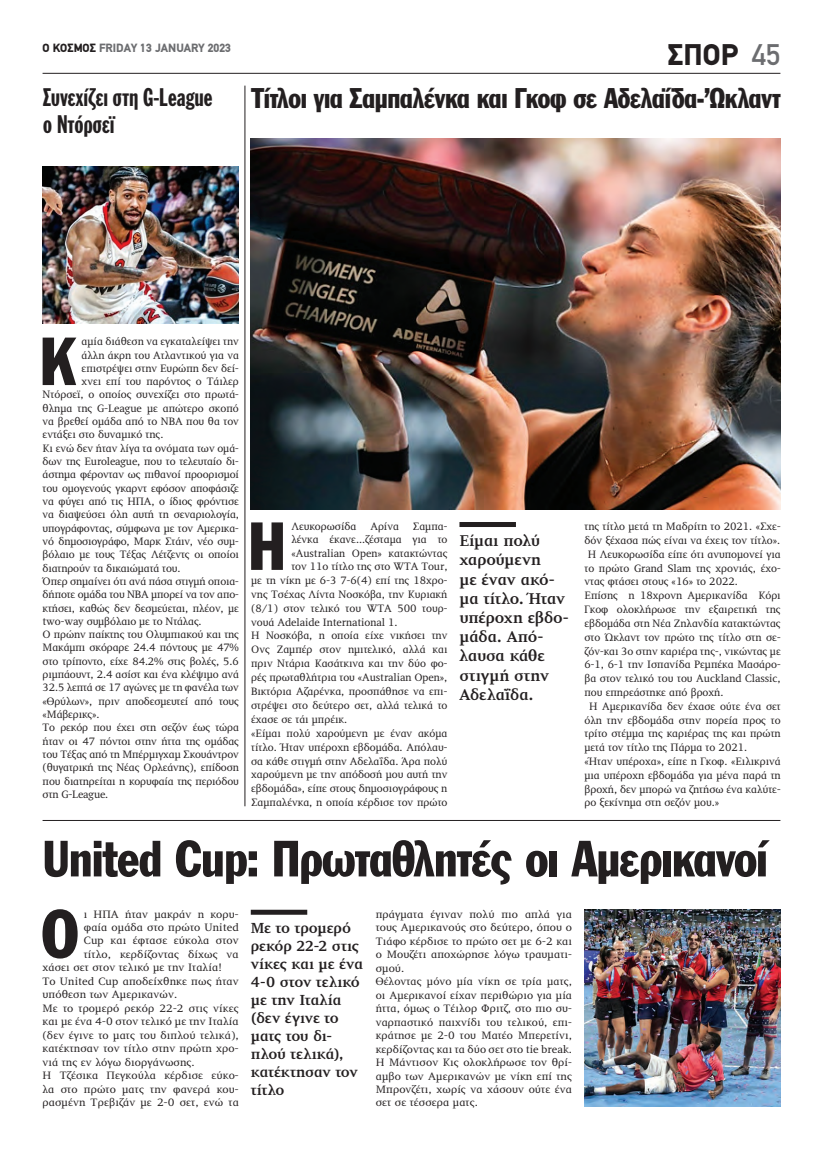
<style>
.page{position:relative;width:823px;height:1149px;background:#fff}
.page>*{position:absolute;margin:0;border:0;box-sizing:border-box;transform-origin:0 0}
.t1{font:66.6px "Franklin Gothic Greek Cond";color:#231f20}
.t2{font:50px "Franklin Gothic Greek Cond";letter-spacing:-.02em;color:#231f20}
.t3{font:900 30px "PF Din Text";color:#231f20}
.t4{font:28px "Franklin Gothic Greek Cond";letter-spacing:-.01em;color:#231f20}
.t5{font:25px/27.1px "Franklin Gothic Greek Extra Cond";letter-spacing:-.05em;color:#231f20}
.t6{font:700 16px/19.2px "PF Diplomat";letter-spacing:-.015em;color:#231f20}
.t7{font:700 15px/18px "PF Diplomat";letter-spacing:-.01em;color:#231f20}
.t8{font:900 12px "PF Din Text";color:#6c6d70}
.t9{font:11px "PF Diplomat";color:#231f20}
.t10{font:11px/13.4px "PF Diplomat";color:#231f20;scale:1.04 1}
.s1{color:#231f20}
.s2{font-weight:500;color:#6c6d70}
</style>
<div class="page">
<hr style="left:43px;top:73px;width:737px;height:1px;background:#231f20">
<div style="left:459px;top:522px;width:56px;height:5px;background:#231f20"></div>
<img style="left:251px;top:139px;width:529px;height:370px">
<img style="left:43px;top:166px;width:196px;height:157px">
<hr style="left:244px;top:86px;width:1px;height:720px;background:#231f20">
<hr style="left:43px;top:820px;width:737px;height:1px;background:#231f20">
<div style="left:250px;top:909px;width:57px;height:5px;background:#231f20"></div>
<img style="left:584px;top:909px;width:196px;height:197px">
<p class="t8" style="left:43px;top:40px;width:190px"><span class="s1">Ο ΚΟΣΜΟΣ</span> FRIDAY 13 JANUARY 2023</p>
<h3 class="t5" style="left:43px;top:84px;width:172px">Συνεχίζει στη G-League ο Ντόρσεϊ</h3>
<h3 class="t3" style="left:667px;top:37px;width:114px">ΣΠΟΡ <span class="s2">45</span></h3>
<h3 class="t4" style="left:251px;top:83px;width:530px">Τίτλοι για Σαμπαλένκα και Γκοφ σε Αδελαΐδα-’Ωκλαντ</h3>
<h1 class="t1" style="left:40px;top:323px;width:38px">Κ</h1>
<p class="t9" style="left:82px;top:336px;width:159px">αμία διάθεση να εγκαταλείψει την</p>
<p class="t9" style="left:82px;top:349px;width:159px">άλλη άκρη του Ατλαντικού για να</p>
<p class="t9" style="left:82px;top:362px;width:159px">επιστρέψει στην Ευρώπη δεν δεί-</p>
<p class="t9" style="left:82px;top:375px;width:159px">χνει επί του παρόντος ο Τάιλερ</p>
<p class="t9" style="left:43px;top:389px;width:198px">Ντόρσεϊ, ο οποίος συνεχίζει στο πρωτά-</p>
<p class="t9" style="left:43px;top:402px;width:198px">θλημα της G-League με απώτερο σκοπό</p>
<p class="t9" style="left:43px;top:415px;width:198px">να βρεθεί ομάδα από το ΝΒΑ που θα τον</p>
<p class="t9" style="left:43px;top:429px;width:122px">εντάξει στο δυναμικό της.</p>
<p class="t9" style="left:43px;top:442px;width:198px">Κι ενώ δεν ήταν λίγα τα ονόματα των ομά-</p>
<p class="t9" style="left:43px;top:455px;width:198px">δων της Euroleague, που το τελευταίο δι-</p>
<p class="t9" style="left:43px;top:469px;width:198px">άστημα φέρονταν ως πιθανοί προορισμοί</p>
<p class="t9" style="left:43px;top:482px;width:198px">του ομογενούς γκαρντ εφόσον αποφάσιζε</p>
<p class="t9" style="left:43px;top:495px;width:198px">να φύγει από τις ΗΠΑ, ο ίδιος φρόντισε</p>
<p class="t9" style="left:43px;top:508px;width:198px">να διαψεύσει όλη αυτή τη σεναριολογία,</p>
<p class="t9" style="left:43px;top:522px;width:198px">υπογράφοντας, σύμφωνα με τον Αμερικα-</p>
<p class="t9" style="left:43px;top:535px;width:198px">νό δημοσιογράφο, Μαρκ Στάιν, νέο συμ-</p>
<p class="t9" style="left:43px;top:548px;width:198px">βόλαιο με τους Τέξας Λέτζεντς οι οποίοι</p>
<p class="t9" style="left:43px;top:562px;width:139px">διατηρούν τα δικαιώματά του.</p>
<p class="t9" style="left:43px;top:575px;width:198px">Όπερ σημαίνει ότι ανά πάσα στιγμή οποια-</p>
<p class="t9" style="left:43px;top:588px;width:198px">δήποτε ομάδα του NBA μπορεί να τον απο-</p>
<p class="t9" style="left:43px;top:602px;width:198px">κτήσει, καθώς δεν δεσμεύεται, πλέον, με</p>
<p class="t9" style="left:43px;top:615px;width:160px">two-way συμβόλαιο με το Ντάλας.</p>
<p class="t9" style="left:43px;top:628px;width:198px">Ο πρώην παίκτης του Ολυμπιακού και της</p>
<p class="t9" style="left:43px;top:642px;width:198px">Μακάμπι σκόραρε 24.4 πόντους με 47%</p>
<p class="t9" style="left:43px;top:655px;width:198px">στο τρίποντο, είχε 84.2% στις βολές, 5.6</p>
<p class="t9" style="left:43px;top:668px;width:198px">ριμπάουντ, 2.4 ασίστ και ένα κλέψιμο ανά</p>
<p class="t9" style="left:43px;top:681px;width:198px">32.5 λεπτά σε 17 αγώνες με τη φανέλα των</p>
<p class="t9" style="left:43px;top:695px;width:198px">«Θρύλων», πριν αποδεσμευτεί από τους</p>
<p class="t9" style="left:43px;top:708px;width:58px">«Μάβερικς».</p>
<p class="t9" style="left:43px;top:721px;width:198px">Το ρεκόρ που έχει στη σεζόν έως τώρα</p>
<p class="t9" style="left:43px;top:735px;width:198px">ήταν οι 47 πόντοι στην ήττα της ομάδας</p>
<p class="t9" style="left:43px;top:748px;width:198px">του Τέξας από τη Μπέρμιγχαμ Σκουάντρον</p>
<p class="t9" style="left:43px;top:761px;width:198px">(θυγατρική της Νέας Ορλεάνης), επίδοση</p>
<p class="t9" style="left:43px;top:775px;width:198px">που διατηρείται η κορυφαία της περιόδου</p>
<p class="t9" style="left:43px;top:788px;width:67px">στη G-League.</p>
<p class="t9" style="left:584px;top:520px;width:198px">της τίτλο μετά τη Μαδρίτη το 2021. «Σχε-</p>
<p class="t9" style="left:584px;top:534px;width:197px">δόν ξέχασα πώς είναι να έχεις τον τίτλο».</p>
<p class="t9" style="left:587px;top:548px;width:194px">Η Λευκορωσίδα είπε ότι ανυπομονεί για</p>
<p class="t9" style="left:584px;top:562px;width:198px">το πρώτο Grand Slam της χρονιάς, έχο-</p>
<p class="t9" style="left:584px;top:576px;width:155px">ντας φτάσει στους «16» το 2022.</p>
<p class="t9" style="left:584px;top:589px;width:198px">Επίσης η 18χρονη Αμερικανίδα Κόρι</p>
<p class="t9" style="left:584px;top:603px;width:198px">Γκοφ ολοκλήρωσε την εξαιρετική της</p>
<p class="t9" style="left:584px;top:617px;width:198px">εβδομάδα στη Νέα Ζηλανδία κατακτώντας</p>
<p class="t9" style="left:584px;top:631px;width:198px">στο Ώκλαντ τον πρώτο της τίτλο στη σε-</p>
<p class="t9" style="left:584px;top:645px;width:198px">ζόν-και 3ο στην καριέρα της-, νικώντας με</p>
<p class="t9" style="left:584px;top:658px;width:198px">6-1, 6-1 την Ισπανίδα Ρεμπέκα Μασάρο-</p>
<p class="t9" style="left:584px;top:672px;width:198px">βα στον τελικό του του Auckland Classic,</p>
<p class="t9" style="left:584px;top:686px;width:140px">που επηρεάστηκε από βροχή.</p>
<p class="t9" style="left:588px;top:700px;width:193px">Η Αμερικανίδα δεν έχασε ούτε ένα σετ</p>
<p class="t9" style="left:584px;top:714px;width:198px">όλη την εβδομάδα στην πορεία προς το</p>
<p class="t9" style="left:584px;top:727px;width:198px">τρίτο στέμμα της καριέρας της και πρώτη</p>
<p class="t9" style="left:584px;top:741px;width:164px">μετά τον τίτλο της Πάρμα το 2021.</p>
<p class="t9" style="left:584px;top:755px;width:198px">«Ήταν υπέροχα», είπε η Γκοφ. «Ειλικρινά</p>
<p class="t9" style="left:584px;top:769px;width:198px">μια υπέροχη εβδομάδα για μένα παρά τη</p>
<p class="t9" style="left:584px;top:783px;width:198px">βροχή, δεν μπορώ να ζητήσω ένα καλύτε-</p>
<p class="t9" style="left:584px;top:796px;width:136px">ρο ξεκίνημα στη σεζόν μου.»</p>
<h2 class="t2" style="left:42px;top:830px;width:726px">United Cup: Πρωταθλητές οι Αμερικανοί</h2>
<p class="t10" style="left:375px;top:907px;width:190px">πράγματα έγιναν πολύ πιο απλά για τους Αμερικανούς στο δεύτερο, όπου ο<br>Τιάφο κέρδισε το πρώτο σετ με 6-2 και ο Μουζέτι αποχώρησε λόγω τραυματι&shy;σμού.<br>Θέλοντας μόνο μία νίκη σε τρία ματς, οι Αμερικανοί είχαν περιθώριο για μία ήττα, όμως ο Τέιλορ Φριτζ, στο πιο συ&shy;ναρπαστικό παιχνίδι του τελικού, επι&shy;κράτησε με 2-0 του Ματέο Μπερετίνι, κερδίζοντας και τα δύο σετ στο tie break.<br>H Μάντισον Κις ολοκλήρωσε τον θρί&shy;αμβο των Αμερικανών με νίκη επί της<br>Μπρονζέτι, χωρίς να χάσουν ούτε ένα σετ σε τέσσερα ματς.</p>
<h1 class="t1" style="left:248px;top:508px;width:39px">Η</h1>
<p class="t9" style="left:291px;top:520px;width:66px">Λευκορωσίδα</p>
<p class="t9" style="left:370px;top:520px;width:30px">Αρίνα</p>
<p class="t9" style="left:412px;top:520px;width:36px">Σαμπα-</p>
<h3 class="t6" style="left:459px;top:531px;width:111px">Είμαι πολύ χαρούμενη<br>με έναν ακό&shy;μα τίτλο. Ήταν υπέροχη εβδο&shy;μάδα. Από&shy;λαυσα κάθε στιγμή στην<br>Αδελαΐδα.</h3>
<p class="t9" style="left:291px;top:534px;width:157px">λένκα έκανε...ζέσταμα για το</p>
<p class="t9" style="left:291px;top:547px;width:157px">«Australian Open» κατακτώντας</p>
<p class="t9" style="left:291px;top:560px;width:157px">τον 11ο τίτλο της στο WTA Tour,</p>
<p class="t9" style="left:251px;top:574px;width:198px">με τη νίκη με 6-3 7-6(4) επί της 18χρο-</p>
<p class="t9" style="left:251px;top:588px;width:198px">νης Τσέχας Λίντα Νοσκόβα, την Κυριακή</p>
<p class="t9" style="left:251px;top:602px;width:198px">(8/1) στον τελικό του WTA 500 τουρ-</p>
<p class="t9" style="left:251px;top:616px;width:148px">νουά Adelaide International 1.</p>
<p class="t9" style="left:251px;top:629px;width:198px">Η Νοσκόβα, η οποία είχε νικήσει την</p>
<p class="t9" style="left:251px;top:643px;width:198px">Ονς Ζαμπέρ στον ημιτελικό, αλλά και</p>
<p class="t9" style="left:251px;top:657px;width:198px">πριν Ντάρια Κασάτκινα και την δύο φο-</p>
<p class="t9" style="left:251px;top:671px;width:198px">ρές πρωταθλήτρια του «Australian Open»,</p>
<p class="t9" style="left:251px;top:685px;width:198px">Βικτόρια Αζαρένκα, προσπάθησε να επι-</p>
<p class="t9" style="left:251px;top:699px;width:198px">στρέψει στο δεύτερο σετ, αλλά τελικά το</p>
<p class="t9" style="left:251px;top:713px;width:97px">έχασε σε τάι μπρέικ.</p>
<p class="t9" style="left:251px;top:727px;width:198px">«Είμαι πολύ χαρούμενη με έναν ακόμα</p>
<p class="t9" style="left:251px;top:741px;width:198px">τίτλο. Ήταν υπέροχη εβδομάδα. Απόλαυ-</p>
<p class="t9" style="left:251px;top:755px;width:198px">σα κάθε στιγμή στην Αδελαΐδα. Άρα πολύ</p>
<p class="t9" style="left:251px;top:768px;width:198px">χαρούμενη με την απόδοσή μου αυτή την</p>
<p class="t9" style="left:251px;top:782px;width:198px">εβδομάδα», είπε στους δημοσιογράφους η</p>
<p class="t9" style="left:251px;top:796px;width:198px">Σαμπαλένκα, η οποία κέρδισε τον πρώτο</p>
<h1 class="t1" style="left:42px;top:895px;width:38px">Ο</h1>
<p class="t9" style="left:84px;top:908px;width:156px">ι ΗΠΑ ήταν μακράν η κορυ-</p>
<h3 class="t7" style="left:250px;top:918px;width:114px">Με το τρομερό ρεκόρ 22-2 στις νίκες και με ένα<br>4-0 στον τελικό με την Ιταλία (δεν έγινε το ματς του δι&shy;πλού τελικά), κατέκτησαν τον τίτλο</h3>
<p class="t10" style="left:84px;top:920px;width:150px">φαία ομάδα στο πρώτο United</p>
<p class="t10" style="left:84px;top:934px;width:150px">Cup και έφτασε εύκολα στον</p>
<p class="t10" style="left:84px;top:947px;width:150px">τίτλο, κερδίζοντας δίχως να</p>
<p class="t10" style="left:42px;top:960px;width:174px">χάσει σετ στον τελικό με την Ιταλία!</p>
<p class="t10" style="left:42px;top:974px;width:190px">Το United Cup αποδείχθηκε πως ήταν</p>
<p class="t10" style="left:42px;top:987px;width:131px">υπόθεση των Αμερικανών.</p>
<p class="t10" style="left:42px;top:1001px;width:190px">Με το τρομερό ρεκόρ 22-2 στις νίκες</p>
<p class="t10" style="left:42px;top:1014px;width:190px">και με ένα 4-0 στον τελικό με την Ιταλία</p>
<p class="t10" style="left:42px;top:1028px;width:190px">(δεν έγινε το ματς του διπλού τελικά),</p>
<p class="t10" style="left:42px;top:1041px;width:190px">κατέκτησαν τον τίτλο στην πρώτη χρο-</p>
<p class="t10" style="left:42px;top:1055px;width:148px">νιά της εν λόγω διοργάνωσης.</p>
<p class="t10" style="left:42px;top:1068px;width:190px">Η Τζέσικα Πεγκούλα κέρδισε εύκο-</p>
<p class="t10" style="left:42px;top:1082px;width:190px">λα στο πρώτο ματς την φανερά κου-</p>
<p class="t10" style="left:42px;top:1095px;width:190px">ρασμένη Τρεβιζάν με 2-0 σετ, ενώ τα</p>
</div>
